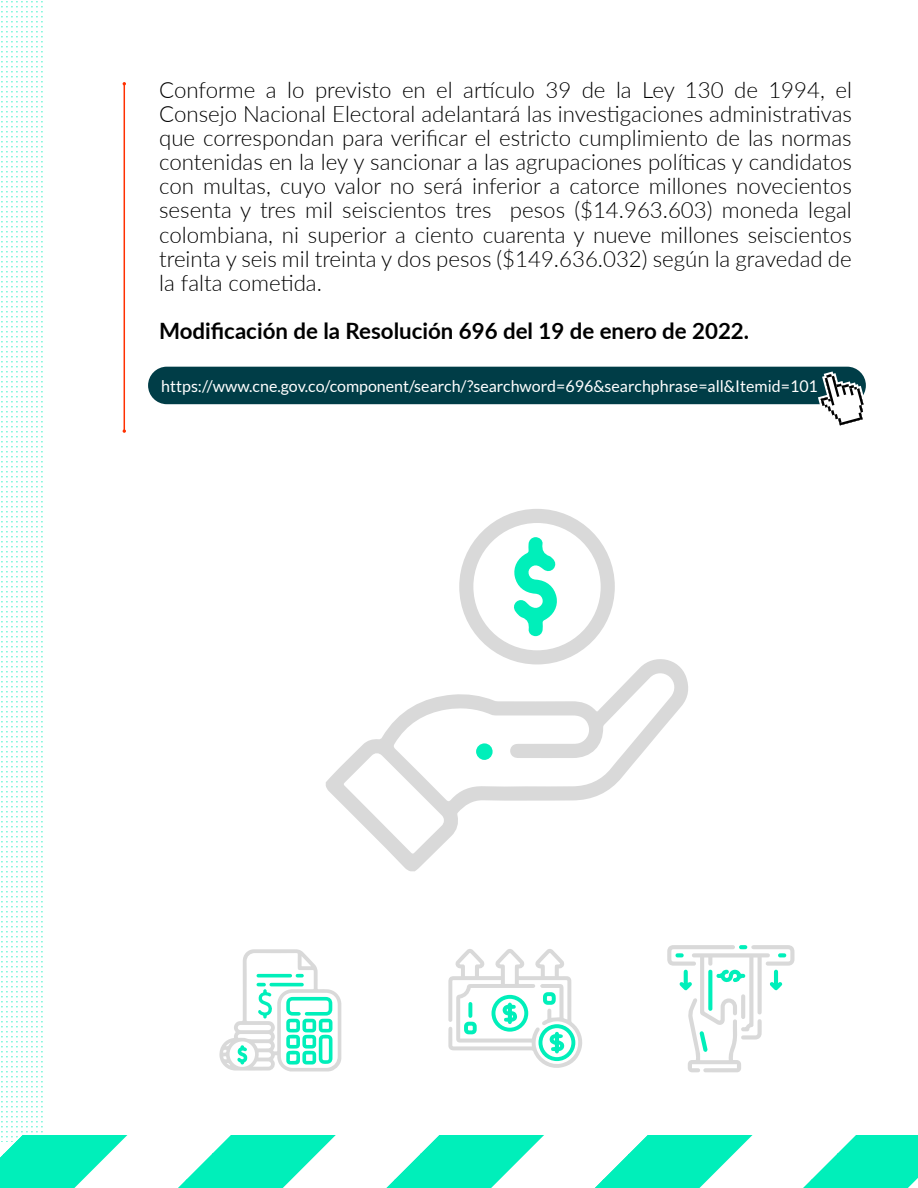
<style>
.page{position:relative;width:918px;height:1188px;background:#fff}
.page>*{position:absolute;margin:0;border:0;box-sizing:border-box;transform-origin:0 0}
.t1{font:300 22.5px/24px "Lato";color:#000;text-align:justify}
.t2{font:700 22.5px "Lato";color:#000}
.t3{font:16.2px "Lato";color:#fff}
</style>
<div class="page">
<svg style="left:0;top:1135px;width:918px;height:53px;fill:#00efba"></svg>
<svg style="left:326px;top:659px;width:362px;height:212px"></svg>
<div style="left:476px;top:743px;width:17px;height:17px;background:#00efba;border-radius:50%"></div>
<svg style="left:459px;top:509px;width:156px;height:156px"></svg>
<svg style="left:219px;top:949px;width:123px;height:122px"></svg>
<svg style="left:448px;top:949px;width:134px;height:119px"></svg>
<svg style="left:667px;top:945px;width:128px;height:127px"></svg>
<svg style="left:0;top:1px;width:46px;height:1141px"></svg>
<hr style="left:124px;top:84px;width:1px;height:347px;background:#ff3000">
<div style="left:148px;top:367px;width:718px;height:37px;background:#003d47;border-radius:19px"></div>
<svg style="left:818px;top:372px;width:48px;height:54px"></svg>
<p class="t1" style="left:159px;top:78px;width:694px">Conforme a lo previsto en el artículo 39 de la Ley 130 de 1994, el Consejo Nacional Electoral adelantará las investigaciones administrativas que correspondan para verificar el estricto cumplimiento de las normas contenidas en la ley y sancionar a las agrupaciones políticas y candidatos con multas, cuyo valor no será inferior a catorce millones novecientos sesenta y tres mil seiscientos tres pesos ($14.963.603) moneda legal colombiana, ni superior a ciento cuarenta y nueve millones seiscientos treinta y seis mil treinta y dos pesos ($149.636.032) según la gravedad de la falta cometida.</p>
<p class="t2" style="left:159px;top:314px;width:592px">Modificación de la Resolución 696 del 19 de enero de 2022.</p>
<p class="t3" style="left:161px;top:377px;width:658px">https://www.cne.gov.co/component/search/?searchword=696&amp;searchphrase=all&amp;Itemid=101</p>
</div>
